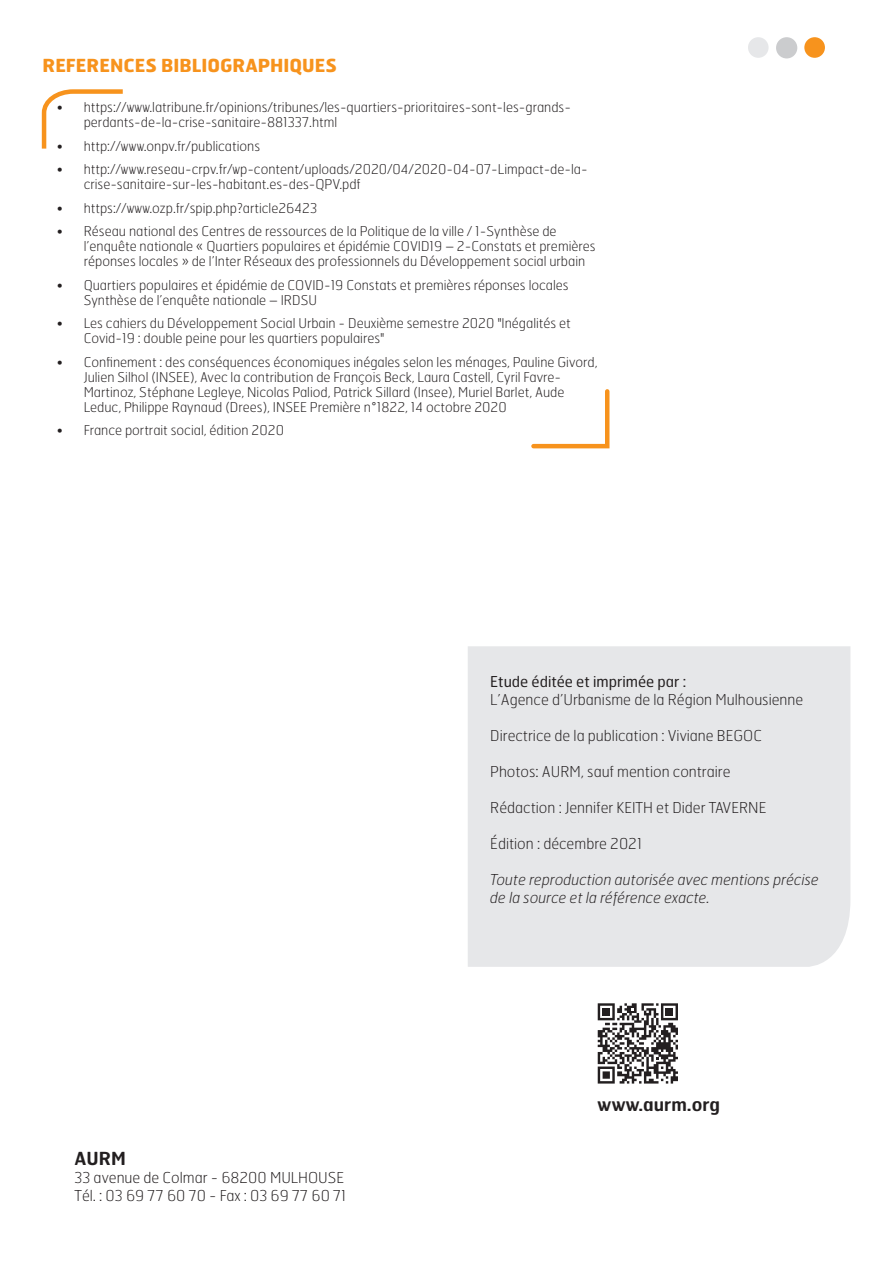
<style>
.page{position:relative;width:893px;height:1263px;background:#fff}
.page>*{position:absolute;margin:0;border:0;box-sizing:border-box;transform-origin:0 0}
._02__Titre_Niveau_2{font:700 18px "Hermes FB";color:#f7931d}
._05__Texte_général_e{font:600 18px "Hermes FB";color:#231f20}
._05__Texte_général_e-2{font:100 15px "Hermes FB";color:#231f20}
._05__Texte_général_e-3{font:italic 100 15px "Hermes FB";color:#231f20}
._05__Texte_général_e-4{font:15px "Hermes FB";color:#231f20}
.t1{font:100 13.5px/15px "Hermes FB";color:#231f20}
</style>
<div class="page">
<svg style="left:41px;top:89px;width:82px;height:60px"></svg>
<div style="left:776px;top:37px;width:21px;height:21px;background:#cbccce;border-radius:50%"></div>
<svg style="left:531px;top:389px;width:79px;height:60px"></svg>
<svg style="left:597px;top:1003px;width:77px;height:81px"></svg>
<svg style="left:598px;top:1003px;width:80px;height:80px"></svg>
<div style="left:468px;top:646px;width:382px;height:321px;background:#e6e7e9"></div>
<div style="left:804px;top:37px;width:21px;height:21px;background:#f7931d;border-radius:50%"></div>
<div style="left:748px;top:37px;width:21px;height:21px;background:#e6e7e9;border-radius:50%"></div>
<p class="_02__Titre_Niveau_2" style="left:43px;top:54px;width:296px">REFERENCES BIBLIOGRAPHIQUES</p>
<p class="t1" style="left:84px;top:100px;width:489px;text-indent:-27px">• https://www.latribune.fr/opinions/tribunes/les-quartiers-prioritaires-sont-les-grands&shy;perdants-de-la-crise-sanitaire-881337.html</p>
<p class="t1" style="left:57px;top:138px;width:205px">• http://www.onpv.fr/publications</p>
<p class="t1" style="left:84px;top:162px;width:505px;text-indent:-27px">• http://www.reseau-crpv.fr/wp-content/uploads/2020/04/2020-04-07-Limpact-de-la&shy;crise-sanitaire-sur-les-habitant.es-des-QPV.pdf</p>
<p class="t1" style="left:57px;top:200px;width:262px">• https://www.ozp.fr/spip.php?article26423</p>
<p class="t1" style="left:84px;top:224px;width:513px;text-indent:-27px">• Réseau national des Centres de ressources de la Politique de la ville / 1-Synthèse de l’enquête nationale « Quartiers populaires et épidémie COVID19 – 2-Constats et premières réponses locales » de l’Inter Réseaux des professionnels du Développement social urbain</p>
<p class="t1" style="left:84px;top:277px;width:486px;text-indent:-27px">• Quartiers populaires et épidémie de COVID-19 Constats et premières réponses locales<br>Synthèse de l’enquête nationale – IRDSU</p>
<p class="t1" style="left:84px;top:316px;width:489px;text-indent:-27px">• Les cahiers du Développement Social Urbain - Deuxième semestre 2020 "Inégalités et<br>Covid-19 : double peine pour les quartiers populaires"</p>
<p class="t1" style="left:84px;top:354px;width:515px;text-indent:-27px">• Confinement : des conséquences économiques inégales selon les ménages, Pauline Givord, Julien Silhol (INSEE), Avec la contribution de François Beck, Laura Castell, Cyril Favre-Martinoz, Stéphane Legleye, Nicolas Paliod, Patrick Sillard (Insee), Muriel Barlet, Aude Leduc, Philippe Raynaud (Drees), INSEE Première n°1822, 14 octobre 2020</p>
<p class="t1" style="left:57px;top:423px;width:229px">• France portrait social, édition 2020</p>
<p class="_05__Texte_général_e-4" style="left:490px;top:672px;width:197px">Etude éditée et imprimée par :</p>
<p class="_05__Texte_général_e-2" style="left:490px;top:690px;width:315px">L’Agence d’Urbanisme de la Région Mulhousienne</p>
<p class="_05__Texte_général_e-2" style="left:490px;top:726px;width:273px">Directrice de la publication : Viviane BEGOC</p>
<p class="_05__Texte_général_e-2" style="left:490px;top:762px;width:242px">Photos: AURM, sauf mention contraire</p>
<p class="_05__Texte_général_e-2" style="left:490px;top:798px;width:278px">Rédaction : Jennifer KEITH et Dider TAVERNE</p>
<p class="_05__Texte_général_e-2" style="left:490px;top:834px;width:153px">Édition : décembre 2021</p>
<p class="_05__Texte_général_e-3" style="left:490px;top:870px;width:330px">Toute reproduction autorisée avec mentions précise</p>
<p class="_05__Texte_général_e-3" style="left:490px;top:888px;width:221px">de la source et la référence exacte.</p>
<p class="_05__Texte_général_e" style="left:75px;top:1147px;width:53px">AURM</p>
<p class="_05__Texte_général_e-2" style="left:75px;top:1168px;width:271px">33 avenue de Colmar - 68200 MULHOUSE</p>
<p class="_05__Texte_général_e-2" style="left:75px;top:1186px;width:273px">Tél. : 03 69 77 60 70 - Fax : 03 69 77 60 71</p>
<p class="_05__Texte_général_e" style="left:598px;top:1092px;width:124px">www.aurm.org</p>
</div>
